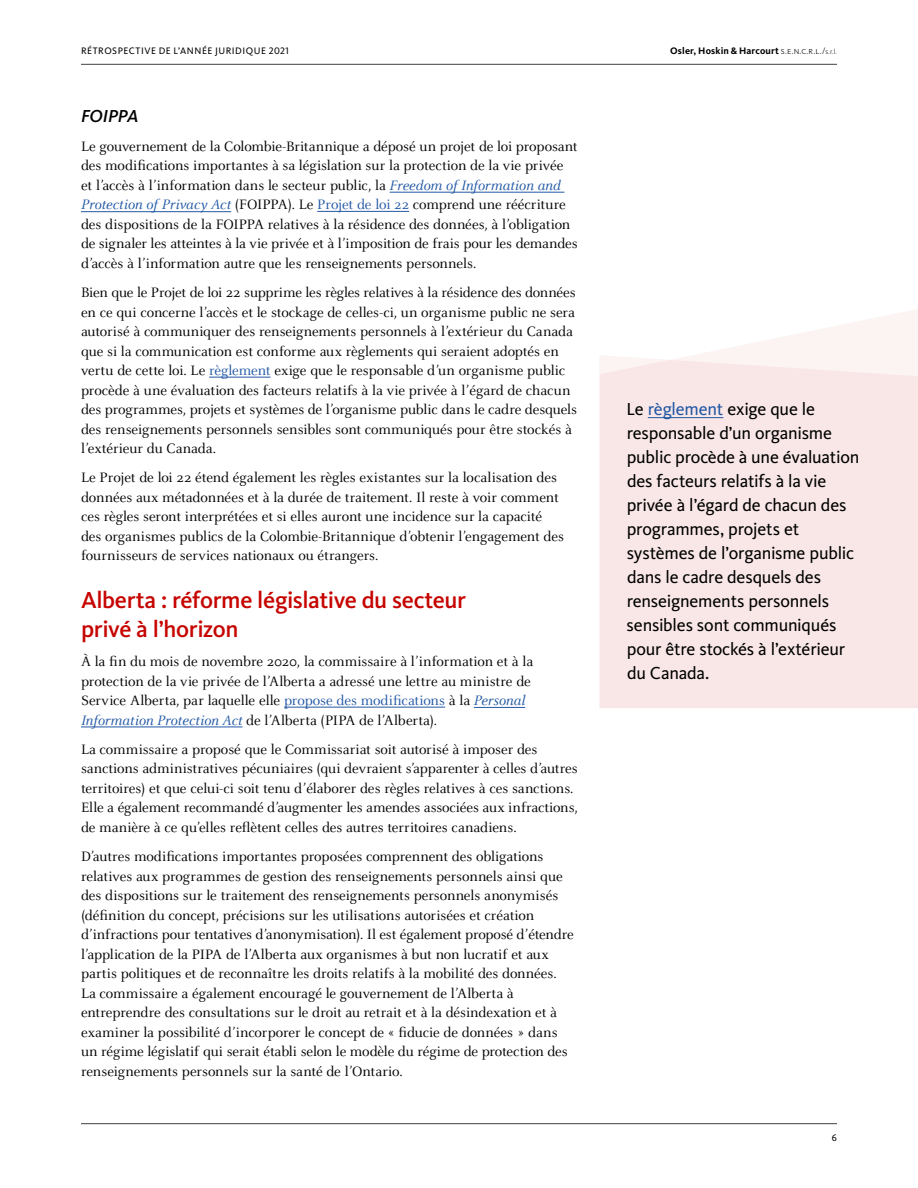
<style>
.page{position:relative;width:918px;height:1188px;background:#fff}
.page>*{position:absolute;margin:0;border:0;box-sizing:border-box;transform-origin:0 0}
.t1{font:500 24px/28.5px "Kievit Pro";letter-spacing:-.02em;color:#c60400}
.t2{font:18px/24px "Kievit Pro";letter-spacing:-.01em;color:#000}
.t3{font:italic 500 18px "Kievit Pro";letter-spacing:-.01em;color:#000}
.t4{font:15px/19.5px "Celeste OT";letter-spacing:-.01em;color:#000}
.t5{font:700 9.75px "Kievit Pro";letter-spacing:.015em;color:#000}
.t6{font:9.75px "Kievit Pro";letter-spacing:.055em;color:#000}
.s1{font-weight:300}
.s2{font-weight:300;font-size:7.35px}
.s3{font-style:italic;color:#2258a4}
.s4{color:#2258a4}
</style>
<div class="page">
<hr style="left:81px;top:1123px;width:756px;height:1px;background:#414141">
<hr style="left:81px;top:64px;width:756px;height:1px;background:#414141">
<hr style="left:390px;top:192px;width:174px;height:1px;background:#2258a4">
<hr style="left:81px;top:211px;width:150px;height:1px;background:#2258a4">
<hr style="left:317px;top:211px;width:92px;height:1px;background:#2258a4">
<hr style="left:209px;top:377px;width:62px;height:1px;background:#2258a4">
<hr style="left:284px;top:707px;width:161px;height:1px;background:#2258a4">
<hr style="left:474px;top:707px;width:51px;height:1px;background:#2258a4">
<hr style="left:81px;top:727px;width:162px;height:1px;background:#2258a4">
<svg style="left:698px;top:309px;width:220px;height:46px;fill:#fcf4f4"></svg>
<div style="left:599px;top:355px;width:319px;height:353px;background:#f9e7e7"></div>
<hr style="left:648px;top:417px;width:75px;height:1px;background:#2258a4">
<p class="t6" style="left:81px;top:45px;width:209px">RÉTROSPECTIVE DE L’ANNÉE JURIDIQUE 2021</p>
<p class="t5" style="left:670px;top:45px;width:168px">Osler, Hoskin &amp; Harcourt <span class="s1">s.e.n.c.r.l./</span><span class="s2">s.r.l.</span></p>
<p class="t3" style="left:81px;top:105px;width:59px">FOIPPA</p>
<p class="t4" style="left:81px;top:136px;width:498px">Le gouvernement de la Colombie‑Britannique a déposé un projet de loi proposant des modifications importantes à sa législation sur la protection de la vie privée et l’accès à l’information dans le secteur public, la <span class="s3">Freedom of Information and Protection of Privacy Act</span> (FOIPPA). Le <span class="s4">Projet de loi 22</span> comprend une réécriture des dispositions de la FOIPPA relatives à la résidence des données, à l’obligation de signaler les atteintes à la vie privée et à l’imposition de frais pour les demandes d’accès à l’information autre que les renseignements personnels.</p>
<p class="t4" style="left:81px;top:283px;width:498px">Bien que le Projet de loi 22 supprime les règles relatives à la résidence des données en ce qui concerne l’accès et le stockage de celles-ci, un organisme public ne sera autorisé à communiquer des renseignements personnels à l’extérieur du Canada que si la communication est conforme aux règlements qui seraient adoptés en vertu de cette loi. Le <span class="s4">règlement</span> exige que le responsable d’un organisme public procède à une évaluation des facteurs relatifs à la vie privée à l’égard de chacun des programmes, projets et systèmes de l’organisme public dans le cadre desquels des renseignements personnels sensibles sont communiqués pour être stockés à l’extérieur du Canada.</p>
<p class="t4" style="left:81px;top:468px;width:484px">Le Projet de loi 22 étend également les règles existantes sur la localisation des données aux métadonnées et à la durée de traitement. Il reste à voir comment ces règles seront interprétées et si elles auront une incidence sur la capacité des organismes publics de la Colombie‑Britannique d’obtenir l’engagement des fournisseurs de services nationaux ou étrangers.</p>
<h1 class="t1" style="left:81px;top:586px;width:387px">Alberta : réforme législative du secteur privé à l’horizon</h1>
<p class="t4" style="left:81px;top:652px;width:454px">À la fin du mois de novembre 2020, la commissaire à l’information et à la protection de la vie privée de l’Alberta a adressé une lettre au ministre de Service Alberta, par laquelle elle <span class="s4">propose des modifications</span> à la <span class="s3">Personal Information Protection Act</span> de l’Alberta (PIPA de l’Alberta).</p>
<p class="t4" style="left:81px;top:739px;width:498px">La commissaire a proposé que le Commissariat soit autorisé à imposer des sanctions administratives pécuniaires (qui devraient s’apparenter à celles d’autres territoires) et que celui-ci soit tenu d’élaborer des règles relatives à ces sanctions.<br>Elle a également recommandé d’augmenter les amendes associées aux infractions, de manière à ce qu’elles reflètent celles des autres territoires canadiens.</p>
<p class="t4" style="left:81px;top:847px;width:494px">D’autres modifications importantes proposées comprennent des obligations relatives aux programmes de gestion des renseignements personnels ainsi que des dispositions sur le traitement des renseignements personnels anonymisés (définition du concept, précisions sur les utilisations autorisées et création d’infractions pour tentatives d’anonymisation). Il est également proposé d’étendre l’application de la PIPA de l’Alberta aux organismes à but non lucratif et aux partis politiques et de reconnaître les droits relatifs à la mobilité des données.<br>La commissaire a également encouragé le gouvernement de l’Alberta à entreprendre des consultations sur le droit au retrait et à la désindexation et à examiner la possibilité d’incorporer le concept de « fiducie de données » dans un régime législatif qui serait établi selon le modèle du régime de protection des renseignements personnels sur la santé de l’Ontario.</p>
<p class="t2" style="left:627px;top:397px;width:235px">Le <span class="s4">règlement</span> exige que le responsable d’un organisme public procède à une évaluation des facteurs relatifs à la vie privée à l’égard de chacun des programmes, projets et systèmes de l’organisme public dans le cadre desquels des renseignements personnels sensibles sont communiqués pour être stockés à l’extérieur du Canada.</p>
<p class="t6" style="left:832px;top:1132px;width:7px">6</p>
</div>
